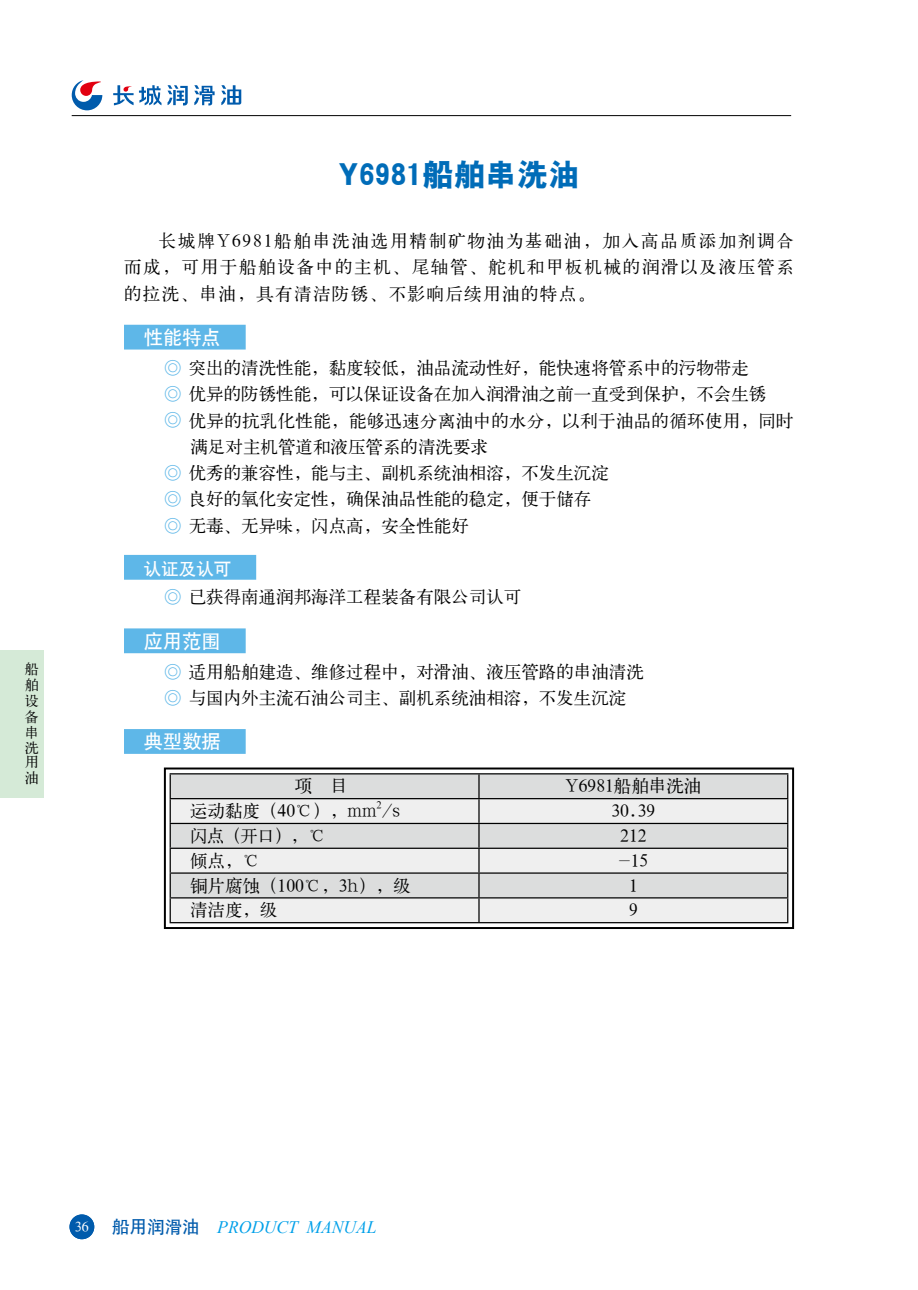
<style>
.page{position:relative;width:918px;height:1290px;background:#fff}
.page>*{position:absolute;margin:0;border:0;box-sizing:border-box;transform-origin:0 0}
.t1{font:31.5px "H Yb 9 gj";color:#006cb8}
.t2{font:19.25px "H Yb 1 gj";color:#fff}
.t3{font:17.5px/26.2px "H Ya 1 gj";color:#000;text-align:justify}
.t4{font:italic 17.5px "Times New Roman";color:#00a0e9}
.t5{font:17.5px "H Yb 1 gj";color:#fff}
.t6{font:14px/15.9px "H Ya 1 gj";color:#000;text-align:justify}
.t7{font:14px "H Ya 1 gj";color:#fff}
.t8{font:10.15px "H Ya 1 gj";color:#000}
.s1{font-family:"H Yg 2 gj";color:#5eb7e8}
.s2{font-family:"H Yb 1 gj";font-style:normal;color:#005bac}
</style>
<div class="page">
<hr style="left:72px;top:115px;width:719px;height:1px;background:#000">
<div style="left:0;top:650px;width:44px;height:147px;background:#d5ead7"></div>
<svg style="left:72px;top:80px;width:30px;height:30px"></svg>
<svg style="left:113px;top:85px;width:48px;height:20px"></svg>
<svg style="left:167px;top:85px;width:21px;height:20px"></svg>
<svg style="left:194px;top:85px;width:21px;height:20px"></svg>
<svg style="left:221px;top:85px;width:20px;height:20px"></svg>
<div style="left:124px;top:325px;width:122px;height:24px;background:#5eb7e8"></div>
<div style="left:124px;top:555px;width:132px;height:25px;background:#5eb7e8"></div>
<div style="left:124px;top:628px;width:122px;height:25px;background:#5eb7e8"></div>
<div style="left:124px;top:729px;width:122px;height:25px;background:#5eb7e8"></div>
<div style="left:171px;top:774px;width:616px;height:24px;background:#dcdddd"></div>
<svg style="left:171px;top:799px;width:616px;height:123px;fill:#efefef"></svg>
<hr style="left:170px;top:773px;width:309px;height:1px;background:#000">
<hr style="left:479px;top:773px;width:309px;height:1px;background:#000">
<hr style="left:170px;top:798px;width:309px;height:1px;background:#000">
<hr style="left:479px;top:798px;width:309px;height:1px;background:#000">
<hr style="left:170px;top:823px;width:309px;height:1px;background:#000">
<hr style="left:479px;top:823px;width:309px;height:1px;background:#000">
<hr style="left:170px;top:847px;width:309px;height:2px;background:#000">
<hr style="left:479px;top:847px;width:309px;height:2px;background:#000">
<hr style="left:170px;top:872px;width:309px;height:2px;background:#000">
<hr style="left:479px;top:872px;width:309px;height:2px;background:#000">
<hr style="left:170px;top:897px;width:309px;height:1px;background:#000">
<svg style="left:170px;top:774px;width:1px;height:148px"></svg>
<hr style="left:479px;top:897px;width:309px;height:1px;background:#000">
<svg style="left:478px;top:774px;width:1px;height:148px"></svg>
<svg style="left:787px;top:774px;width:1px;height:148px"></svg>
<hr style="left:170px;top:922px;width:309px;height:1px;background:#000">
<hr style="left:479px;top:922px;width:309px;height:1px;background:#000">
<div style="left:164px;top:767px;width:630px;height:162px;border:2px solid #000"></div>
<div style="left:70px;top:1215px;width:23px;height:23px;background:#005bac;border-radius:50%"></div>
<div style="left:69px;top:1214px;width:25px;height:25px;border:2px solid #005bac;border-radius:50%"></div>
<p class="t6" style="left:25px;top:661px;width:15px">船舶设备串</p>
<p class="t6" style="left:25px;top:740px;width:15px;line-height:14.3px">洗用</p>
<p class="t6" style="left:25px;top:769px;width:15px">油</p>
<h1 class="t1" style="left:338px;top:160px;width:243px">Y6981船舶串洗油</h1>
<p class="t3" style="left:124px;top:228px;width:671px;text-indent:35px">长城牌Y6981船舶串洗油选用精制矿物油为基础油，加入高品质添加剂调合而成，可用于船舶设备中的主机、尾轴管、舵机和甲板机械的润滑以及液压管系的拉洗、串油，具有清洁防锈、不影响后续用油的特点。</p>
<p class="t2" style="left:144px;top:328px;width:78px">性能特点</p>
<p class="t3" style="left:164px;top:355px;width:586px"><span class="s1">◎</span> 突出的清洗性能，黏度较低，油品流动性好，能快速将管系中的污物带走</p>
<p class="t3" style="left:164px;top:381px;width:603px"><span class="s1">◎</span> 优异的防锈性能，可以保证设备在加入润滑油之前一直受到保护，不会生锈</p>
<p class="t3" style="left:164px;top:407px;width:631px"><span class="s1">◎</span> 优异的抗乳化性能，能够迅速分离油中的水分，以利于油品的循环使用，同时</p>
<p class="t3" style="left:190px;top:433px;width:299px">满足对主机管道和液压管系的清洗要求</p>
<p class="t3" style="left:164px;top:460px;width:446px"><span class="s1">◎</span> 优秀的兼容性，能与主、副机系统油相溶，不发生沉淀</p>
<p class="t3" style="left:164px;top:486px;width:428px"><span class="s1">◎</span> 良好的氧化安定性，确保油品性能的稳定，便于储存</p>
<p class="t3" style="left:164px;top:512px;width:306px"><span class="s1">◎</span> 无毒、无异味，闪点高，安全性能好</p>
<p class="t5" style="left:144px;top:560px;width:89px">认证及认可</p>
<p class="t3" style="left:164px;top:584px;width:358px"><span class="s1">◎</span> 已获得南通润邦海洋工程装备有限公司认可</p>
<p class="t2" style="left:144px;top:631px;width:78px">应用范围</p>
<p class="t3" style="left:164px;top:658px;width:481px"><span class="s1">◎</span> 适用船舶建造、维修过程中，对滑油、液压管路的串油清洗<span class="s1">◎</span> 与国内外主流石油公司主、副机系统油相溶，不发生沉淀</p>
<p class="t2" style="left:144px;top:732px;width:78px">典型数据</p>
<p class="t3" style="left:295px;top:773px;width:54px">项 目</p>
<p class="t3" style="left:565px;top:773px;width:138px">Y6981船舶串洗油</p>
<p class="t3" style="left:190px;top:798px;width:211px">运动黏度（40℃），mm /s</p>
<p class="t8" style="left:377px;top:800px;width:7px">2</p>
<p class="t3" style="left:611px;top:798px;width:45px">30.39</p>
<p class="t3" style="left:190px;top:822px;width:137px">闪点（开口），℃</p>
<p class="t3" style="left:620px;top:822px;width:28px">212</p>
<p class="t3" style="left:190px;top:847px;width:71px">倾点，℃</p>
<p class="t3" style="left:618px;top:847px;width:31px">-15</p>
<p class="t3" style="left:190px;top:872px;width:222px">铜片腐蚀（100℃，3h），级</p>
<p class="t3" style="left:629px;top:872px;width:10px">1</p>
<p class="t3" style="left:190px;top:897px;width:89px">清洁度，级</p>
<p class="t3" style="left:629px;top:897px;width:10px">9</p>
<p class="t7" style="left:75px;top:1219px;width:15px">36</p>
<p class="t4" style="left:112px;top:1214px;width:266px"><span class="s2">船用润滑油</span> PRODUCT MANUAL</p>
</div>
